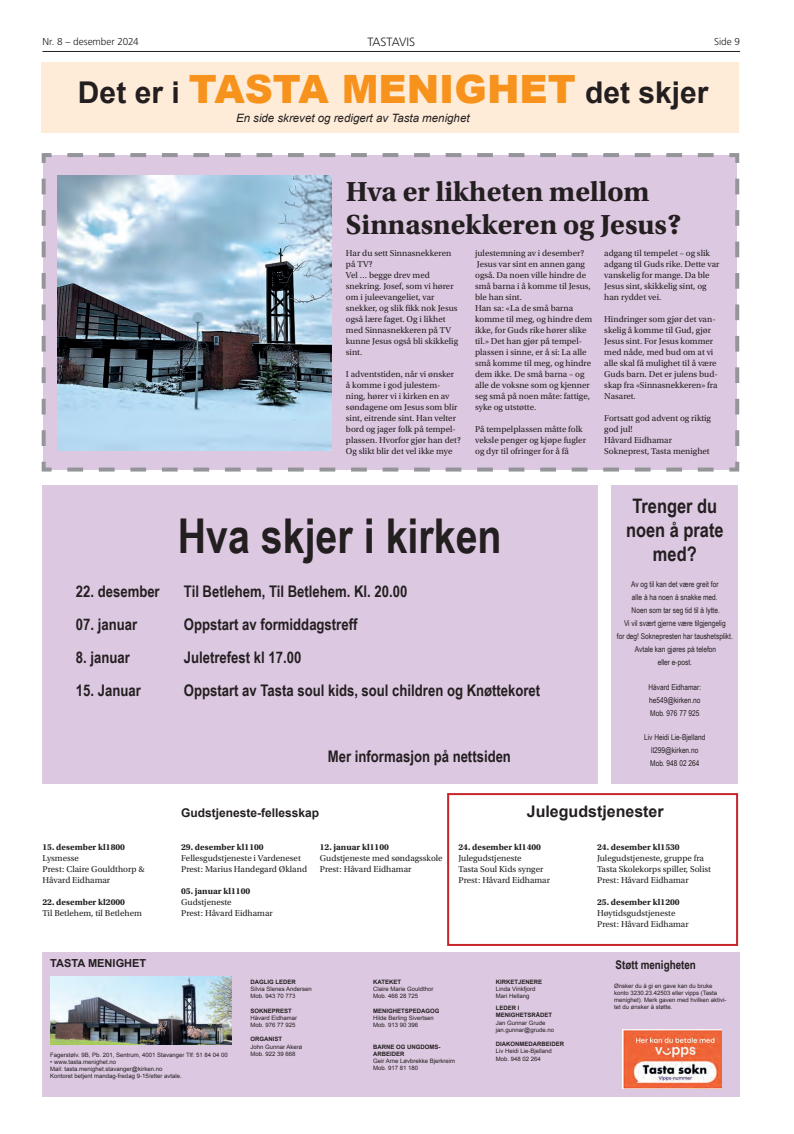
<style>
.page{position:relative;width:794px;height:1134px;background:#fff}
.page>*{position:absolute;margin:0;border:0;box-sizing:border-box;transform-origin:0 0}
.t1{font:700 48px "Arial Narrow";color:#231f20}
.t2{font:700 30px "Arial";color:#231f20}
.t3{font:700 29px/33px "Utopia Std";color:#231f20}
.t4{font:700 20px/24px "Arial Narrow";color:#231f20;text-align:center}
.t5{font:700 16px "Arial Narrow";color:#231f20}
.t6{font:700 16px "Arial";color:#231f20}
.t7{font:700 12px "Arial";color:#231f20}
.t8{font:700 12px "Arial Narrow";color:#231f20}
.t9{font:300 12px "Frutiger LT Std";color:#231f20}
.t10{font:italic 11.5px "Arial";color:#231f20}
.t11{font:700 11px "Arial";color:#231f20}
.t12{font:300 10px "Frutiger LT Std";letter-spacing:-.005em;color:#231f20}
.t13{font:9px/11px "Utopia Std";color:#231f20}
.t14{font:700 9px "Utopia Std";color:#231f20}
.t15{font:8px/13px "Arial Narrow";color:#231f20;text-align:center}
.t16{font:6px/7.2px "Arial";color:#231f20}
.t17{font:700 6px/7.2px "Arial";color:#231f20}
.s1{font-weight:900;font-size:39px;color:#f7931d}
</style>
<div class="page">
<hr style="left:43px;top:51px;width:697px;height:1px;background:#231f20">
<div style="left:41px;top:153px;width:699px;height:319px;background:#ddc8e1"></div>
<div style="left:42px;top:62px;width:697px;height:70px;background:#feecd8"></div>
<div style="left:42px;top:952px;width:698px;height:145px;background:#ddc8e1"></div>
<img style="left:622px;top:1029px;width:99px;height:59px">
<img style="left:51px;top:977px;width:180px;height:67px">
<div style="left:611px;top:485px;width:127px;height:298px;background:#ddc8e1"></div>
<img style="left:57px;top:176px;width:274px;height:275px">
<div style="left:42px;top:485px;width:555px;height:298px;background:#ddc8e1"></div>
<div style="left:447px;top:793px;width:291px;height:153px;border:2px solid #c8242b"></div>
<p class="t12" style="left:43px;top:35px;width:98px">Nr. 8 – desember 2024</p>
<h3 class="t9" style="left:367px;top:35px;width:49px">TASTAVIS</h3>
<p class="t12" style="left:714px;top:35px;width:27px">Side 9</p>
<h2 class="t2" style="left:78px;top:73px;width:632px">Det er i <span class="s1">TASTA MENIGHET</span> det skjer</h2>
<p class="t10" style="left:236px;top:110px;width:235px">En side skrevet og redigert av Tasta menighet</p>
<h3 class="t3" style="left:346px;top:175px;width:337px">Hva er likheten mellom<br>Sinnasnekkeren og Jesus?</h3>
<p class="t13" style="left:346px;top:248px;width:114px">Har du sett Sinnasnekkeren på TV?<br>Vel … begge drev med snekring. Josef, som vi hører om i juleevangeliet, var snekker, og slik fikk nok Jesus også lære faget. Og i likhet med Sinnasnekkeren på TV kunne Jesus også bli skikkelig sint.</p>
<p class="t13" style="left:346px;top:369px;width:116px">I adventstiden, når vi ønsker å komme i god julestem&shy;ning, hører vi i kirken en av søndagene om Jesus som blir sint, eitrende sint. Han velter bord og jager folk på tempel&shy;plassen. Hvorfor gjør han det?<br>Og slikt blir det vel ikke mye</p>
<p class="t13" style="left:604px;top:248px;width:117px">adgang til tempelet – og slik adgang til Guds rike. Dette var vanskelig for mange. Da ble<br>Jesus sint, skikkelig sint, og han ryddet vei.</p>
<p class="t13" style="left:604px;top:314px;width:115px">Hindringer som gjør det van&shy;skelig å komme til Gud, gjør<br>Jesus sint. For Jesus kommer med nåde, med bud om at vi alle skal få mulighet til å være<br>Guds barn. Det er julens bud&shy;skap fra «Sinnasnekkeren» fra<br>Nasaret.</p>
<p class="t13" style="left:604px;top:413px;width:108px">Fortsatt god advent og riktig god jul!<br>Håvard Eidhamar<br>Sokneprest, Tasta menighet</p>
<p class="t13" style="left:475px;top:248px;width:119px">julestemning av i desember?<br>Jesus var sint en annen gang også. Da noen ville hindre de små barna i å komme til Jesus, ble han sint.<br>Han sa: «La de små barna komme til meg, og hindre dem ikke, for Guds rike hører slike til.» Det han gjør på tempel&shy;plassen i sinne, er å si: La alle små komme til meg, og hindre dem ikke. De små barna – og alle de voksne som og kjenner seg små på noen måte: fattige, syke og utstøtte.</p>
<p class="t13" style="left:475px;top:424px;width:112px">På tempelplassen måtte folk veksle penger og kjøpe fugler og dyr til ofringer for å få</p>
<h1 class="t1" style="left:178px;top:500px;width:325px">Hva skjer i kirken</h1>
<h3 class="t5" style="left:76px;top:579px;width:85px">22. desember</h3>
<h3 class="t5" style="left:184px;top:579px;width:225px">Til Betlehem, Til Betlehem. Kl. 20.00</h3>
<h3 class="t5" style="left:76px;top:612px;width:63px">07. januar</h3>
<h3 class="t5" style="left:184px;top:612px;width:175px">Oppstart av formiddagstreff</h3>
<h3 class="t5" style="left:76px;top:645px;width:55px">8. januar</h3>
<h3 class="t5" style="left:184px;top:645px;width:119px">Juletrefest kl 17.00</h3>
<h3 class="t5" style="left:76px;top:678px;width:66px">15. Januar</h3>
<h3 class="t5" style="left:184px;top:678px;width:358px">Oppstart av Tasta soul kids, soul children og Knøttekoret</h3>
<h3 class="t5" style="left:328px;top:744px;width:184px">Mer informasjon på nettsiden</h3>
<h3 class="t4" style="left:626px;top:493px;width:99px">Trenger du noen å prate med?</h3>
<p class="t15" style="left:617px;top:578px;width:117px">Av og til kan det være greit for<br>alle å ha noen å snakke med.<br>Noen som tar seg tid til å lytte.<br>Vi vil svært gjerne være tilgjengelig<br>for deg! Soknepresten har taushetsplikt.<br>Avtale kan gjøres på telefon<br>eller e-post.</p>
<p class="t15" style="left:648px;top:680px;width:54px;text-align:justify">Håvard Eidhamar: he549@kirken.no Mob. 976 77 925</p>
<p class="t15" style="left:644px;top:730px;width:63px">Liv Heidi Lie-Bjelland ll299@kirken.no<br>Mob. 948 02 264</p>
<p class="t14" style="left:43px;top:842px;width:84px">15. desember kl1800</p>
<p class="t13" style="left:43px;top:853px;width:104px">Lysmesse<br>Prest: Claire Gouldthorp &amp;<br>Håvard Eidhamar</p>
<p class="t14" style="left:43px;top:897px;width:84px">22. desember kl2000</p>
<p class="t13" style="left:43px;top:908px;width:101px">Til Betlehem, til Betlehem</p>
<p class="t11" style="left:50px;top:956px;width:98px">TASTA MENIGHET</p>
<h3 class="t7" style="left:181px;top:805px;width:140px">Gudstjeneste-fellesskap</h3>
<h3 class="t6" style="left:527px;top:801px;width:138px">Julegudstjenester</h3>
<p class="t14" style="left:181px;top:842px;width:84px">29. desember kl1100</p>
<p class="t13" style="left:181px;top:853px;width:127px">Fellesgudstjeneste i Vardeneset<br>Prest: Marius Handegard Økland</p>
<p class="t14" style="left:181px;top:886px;width:71px">05. januar kl1100</p>
<p class="t13" style="left:181px;top:897px;width:93px">Gudstjeneste<br>Prest: Håvard Eidhamar</p>
<p class="t14" style="left:320px;top:842px;width:71px">12. januar kl1100</p>
<p class="t13" style="left:320px;top:853px;width:124px">Gudstjeneste med søndagsskole<br>Prest: Håvard Eidhamar</p>
<p class="t14" style="left:458px;top:842px;width:84px">24. desember kl1400</p>
<p class="t13" style="left:458px;top:853px;width:93px">Julegudstjeneste<br>Tasta Soul Kids synger<br>Prest: Håvard Eidhamar</p>
<p class="t14" style="left:597px;top:842px;width:84px">24. desember kl1530</p>
<p class="t13" style="left:597px;top:853px;width:115px">Julegudstjeneste, gruppe fra<br>Tasta Skolekorps spiller, Solist<br>Prest: Håvard Eidhamar</p>
<p class="t14" style="left:597px;top:897px;width:84px">25. desember kl1200</p>
<p class="t13" style="left:597px;top:908px;width:93px">Høytidsgudstjeneste<br>Prest: Håvard Eidhamar</p>
<h3 class="t8" style="left:615px;top:956px;width:82px">Støtt menigheten</h3>
<p class="t16" style="left:50px;top:1051px;width:179px">Fagerstølv. 9B, Pb. 201, Sentrum, 4001 Stavanger Tlf: 51 84 04 00</p>
<p class="t16" style="left:50px;top:1058px;width:133px">• www.tasta.menighet.no<br>Mail: tasta.menighet.stavanger@kirken.no<br>Kontoret betjent mandag-fredag 9-15/etter avtale.</p>
<p class="t17" style="left:250px;top:978px;width:47px">DAGLIG LEDER</p>
<p class="t16" style="left:250px;top:985px;width:63px">Silvia Slenes Andersen<br>Mob. 943 70 773</p>
<p class="t17" style="left:250px;top:1007px;width:43px">SOKNEPREST</p>
<p class="t16" style="left:250px;top:1014px;width:48px">Håvard Eidhamar<br>Mob. 976 77 925</p>
<p class="t17" style="left:250px;top:1036px;width:33px">ORGANIST</p>
<p class="t16" style="left:250px;top:1043px;width:54px">John Gunnar Akerø<br>Mob. 922 39 668</p>
<p class="t17" style="left:373px;top:978px;width:29px">KATEKET</p>
<p class="t16" style="left:373px;top:985px;width:62px">Claire Marie Gouldthor<br>Mob. 466 28 725</p>
<p class="t17" style="left:373px;top:1007px;width:68px">MENIGHETSPEDAGOG</p>
<p class="t16" style="left:373px;top:1014px;width:62px">Hilde Berling Sivertsen<br>Mob. 913 90 396</p>
<p class="t17" style="left:373px;top:1043px;width:69px">BARNE OG UNGDOMS-<br>ARBEIDER</p>
<p class="t16" style="left:373px;top:1057px;width:84px">Geir Arne Løvbrekke Bjerkreim<br>Mob. 917 81 180</p>
<p class="t17" style="left:496px;top:978px;width:48px">KIRKETJENERE</p>
<p class="t16" style="left:496px;top:985px;width:41px">Linda Vinkfjord<br>Mari Hellang</p>
<p class="t17" style="left:496px;top:1005px;width:58px">LEDER I<br>MENIGHETSRÅDET</p>
<p class="t16" style="left:496px;top:1019px;width:60px">Jan Gunnar Grude jan.gunnar@grude.no</p>
<p class="t17" style="left:496px;top:1041px;width:70px">DIAKONMEDARBEIDER</p>
<p class="t16" style="left:496px;top:1048px;width:58px">Liv Heidi Lie-Bjelland<br>Mob. 948 02 264</p>
<p class="t16" style="left:614px;top:982px;width:114px">Ønsker du å gi en gave kan du bruke konto 3230.23.42503 eller vipps (Tasta menighet). Merk gaven med hvilken aktivi&shy;tet du ønsker å støtte.</p>
</div>
